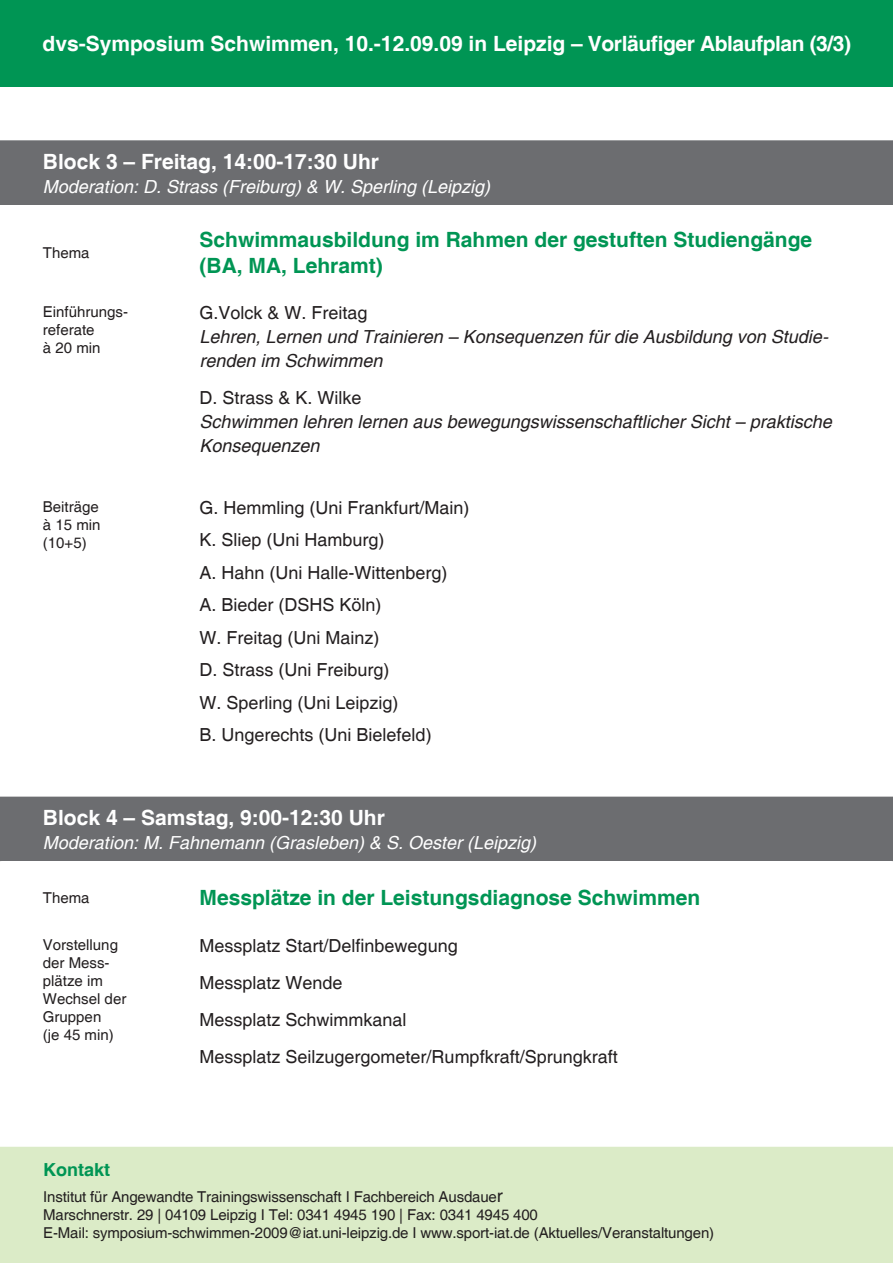
<style>
.page{position:relative;width:893px;height:1263px;background:#fff}
.page>*{position:absolute;margin:0;border:0;box-sizing:border-box;transform-origin:0 0}
.t1{font:700 21px "Helvetica";color:#fff}
.t2{font:700 21px/25.2px "Helvetica";color:#009554}
.t3{font:18px "Helvetica";color:#231f20}
.t4{font:italic 18px/24px "Helvetica";color:#231f20}
.t5{font:italic 18px "Helvetica";color:#fff}
.t6{font:700 18px "Helvetica";color:#009554}
.t7{font:15px/18px "Helvetica";letter-spacing:-.01em;color:#231f20}
.s1{font-style:normal}
.s2{font-size:18px}
</style>
<div class="page">
<div style="left:0;top:0;width:893px;height:87px;background:#009554"></div>
<div style="left:0;top:141px;width:893px;height:64px;background:#6c6d70"></div>
<hr style="left:0;top:140px;width:157px;height:2px;background:#6c6d70">
<hr style="left:157px;top:140px;width:736px;height:2px;background:#6c6d70">
<div style="left:0;top:797px;width:893px;height:64px;background:#6c6d70"></div>
<div style="left:1px;top:1147px;width:891px;height:116px;background:#dbebc7"></div>
<p class="t1" style="left:43px;top:31px;width:810px">dvs-Symposium Schwimmen, 10.-12.09.09 in Leipzig – Vorläufiger Ablaufplan (3/3)</p>
<p class="t1" style="left:43px;top:148px;width:338px">Block 3 – Freitag, 14:00-17:30 Uhr</p>
<p class="t5" style="left:43px;top:176px;width:449px">Moderation: D. Strass (Freiburg) &amp; W. Sperling (Leipzig)</p>
<p class="t7" style="left:43px;top:244px;width:48px">Thema</p>
<p class="t2" style="left:200px;top:228px;width:614px">Schwimmausbildung im Rahmen der gestuften Studiengänge (BA, MA, Lehramt)</p>
<p class="t7" style="left:43px;top:303px;width:87px">Einführungs&shy;referate<br>à 20 min</p>
<p class="t4" style="left:200px;top:301px;width:630px"><span class="s1">G.Volck &amp; W. Freitag<br></span>Lehren, Lernen und Trainieren – Konsequenzen für die Ausbildung von Studie&shy;renden im Schwimmen</p>
<p class="t4" style="left:200px;top:386px;width:634px"><span class="s1">D. Strass &amp; K. Wilke<br></span>Schwimmen lehren lernen aus bewegungswissenschaftlicher Sicht – praktische<br>Konsequenzen</p>
<p class="t7" style="left:43px;top:498px;width:59px;text-align:justify">Beiträge à 15 min (10+5)</p>
<p class="t3" style="left:200px;top:497px;width:272px">G. Hemmling (Uni Frankfurt/Main)</p>
<p class="t3" style="left:200px;top:529px;width:187px">K. Sliep (Uni Hamburg)</p>
<p class="t3" style="left:200px;top:562px;width:250px">A. Hahn (Uni Halle-Wittenberg)</p>
<p class="t3" style="left:200px;top:594px;width:184px">A. Bieder (DSHS Köln)</p>
<p class="t3" style="left:200px;top:627px;width:182px">W. Freitag (Uni Mainz)</p>
<p class="t3" style="left:200px;top:659px;width:192px">D. Strass (Uni Freiburg)</p>
<p class="t3" style="left:200px;top:692px;width:201px">W. Sperling (Uni Leipzig)</p>
<p class="t3" style="left:200px;top:724px;width:234px">B. Ungerechts (Uni Bielefeld)</p>
<p class="t1" style="left:43px;top:805px;width:343px">Block 4 – Samstag, 9:00-12:30 Uhr</p>
<p class="t5" style="left:43px;top:832px;width:495px">Moderation: M. Fahnemann (Grasleben) &amp; S. Oester (Leipzig)</p>
<p class="t7" style="left:43px;top:889px;width:48px">Thema</p>
<p class="t2" style="left:200px;top:886px;width:502px">Messplätze in der Leistungsdiagnose Schwimmen</p>
<p class="t7" style="left:43px;top:936px;width:85px">Vorstellung der Mess&shy;plätze im<br>Wechsel der<br>Gruppen<br>(je 45 min)</p>
<p class="t3" style="left:200px;top:936px;width:260px">Messplatz Start/Delfinbewegung</p>
<p class="t3" style="left:200px;top:972px;width:145px">Messplatz Wende</p>
<p class="t3" style="left:200px;top:1009px;width:209px">Messplatz Schwimmkanal</p>
<p class="t3" style="left:200px;top:1046px;width:420px">Messplatz Seilzugergometer/Rumpfkraft/Sprungkraft</p>
<p class="t6" style="left:43px;top:1158px;width:68px">Kontakt</p>
<p class="t7" style="left:43px;top:1188px;width:461px">Institut für Angewandte Trainingswissenschaft I Fachbereich Ausdaue<span class="s2">r</span></p>
<p class="t7" style="left:43px;top:1206px;width:672px">Marschnerstr. 29 | 04109 Leipzig I Tel: 0341 4945 190 | Fax: 0341 4945 400<br>E-Mail: symposium-schwimmen-2009@iat.uni-leipzig.de I www.sport-iat.de (Aktuelles/Veranstaltungen)</p>
</div>
